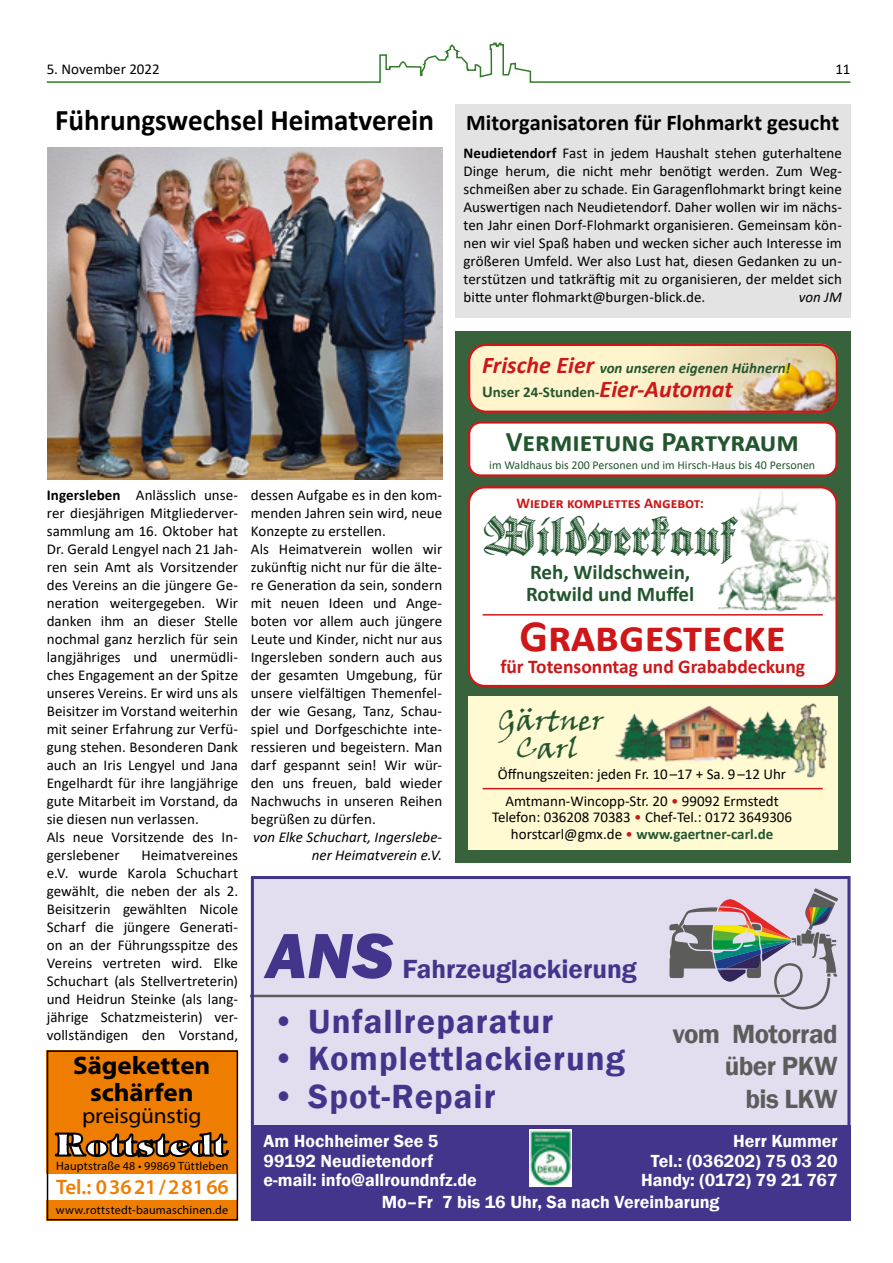
<style>
.page{position:relative;width:893px;height:1263px;background:#fff}
.page>*{position:absolute;margin:0;border:0;box-sizing:border-box;transform-origin:0 0}
.t1{font:italic 800 66px "Franklin Gothic";color:#43358b}
.t2{font:49.5px "Deutsche Zierschrift";color:#23562f}
.t3{font:700 45px "Calibri";color:#cd1719}
.t4{font:600 34.5px "Franklin Gothic";letter-spacing:.03em;color:#43358b}
.Headline_1{font:700 30px "Calibri";color:#000}
.t5{font:29.4px/28.2px "Viner Hand ITC";color:#23562f;text-align:center}
.t6{font:700 28.5px "Calibri";color:#23562f}
.t7{font:600 27px/32.4px "Franklin Gothic";letter-spacing:-.02em;color:#5c5c5b;text-align:right}
.t8{font:600 27px "Franklin Gothic";color:#43358b}
.t9{font:700 25.5px/27px "Myriad Pro";letter-spacing:-.005em;color:#000;text-align:center;scale:1.06 1}
.Headline_grüner_Kast{font:700 22.5px "Calibri";letter-spacing:-.005em;color:#000}
.t10{font:22.05px "Myriad Pro";letter-spacing:-.01em;color:#000;scale:1.06 1}
.t11{font:700 21px/22.5px "Calibri";color:#23562f}
.t12{font:600 21px "Myriad Pro";color:#ef7d00}
.t13{font:700 19.5px "Calibri";color:#cd1719}
.t14{font:600 18px/19.5px "Franklin Gothic";color:#fff}
.Fließtext{font:15px/18px "Calibri";color:#000;text-align:justify}
.t15{font:italic 700 15px/24px "Calibri";color:#23562f}
.Fließtext-2{font:italic 15px/18px "Calibri";color:#000;text-align:right}
.t16{font:700 15px "Calibri";color:#cd1719}
.t17{font:12px "Myriad Pro";letter-spacing:.015em;color:#000}
.t18{font:12px "Calibri";color:#23562f}
.s1{font-weight:700}
.s2{font-size:24px;color:#cd1719}
.s3{font-style:normal;font-size:16.5px}
.s4{font-style:normal}
.s5{color:#cd1719}
.s6{font-weight:700;color:#23562f}
</style>
<div class="page">
<img style="left:47px;top:147px;width:395px;height:332px">
<div style="left:455px;top:104px;width:395px;height:213px;background:#e3e3e3"></div>
<svg style="left:46px;top:42px;width:805px;height:41px"></svg>
<div style="left:251px;top:876px;width:599px;height:340px;background:#e2def0"></div>
<div style="left:251px;top:1125px;width:599px;height:95px;background:#43358b"></div>
<svg style="left:255px;top:888px;width:583px;height:121px"></svg>
<svg style="left:713px;top:899px;width:78px;height:83px"></svg>
<svg style="left:806px;top:907px;width:26px;height:18px"></svg>
<img style="left:529px;top:1130px;width:43px;height:56px">
<div style="left:251px;top:876px;width:599px;height:344px;border:3px solid #43358b"></div>
<div style="left:455px;top:331px;width:395px;height:531px;background:#38623c"></div>
<div style="left:468px;top:697px;width:370px;height:153px;background:#fffad2"></div>
<img style="left:615px;top:703px;width:213px;height:75px">
<hr style="left:483px;top:788px;width:340px;height:1px;background:#cd1719">
<img style="left:471px;top:344px;width:367px;height:66px">
<div style="left:468px;top:344px;width:370px;height:69px;border:2px solid #cd1719;border-radius:17px"></div>
<div style="left:469px;top:487px;width:368px;height:199px;background:#fff;border-radius:16px"></div>
<img style="left:681px;top:489px;width:154px;height:127px">
<div style="left:468px;top:486px;width:370px;height:201px;border:2px solid #cd1719;border-radius:16px"></div>
<hr style="left:483px;top:614px;width:340px;height:1px;background:#cd1719">
<div style="left:469px;top:422px;width:368px;height:53px;background:#fff;border-radius:12px"></div>
<div style="left:468px;top:421px;width:370px;height:56px;border:2px solid #cd1719;border-radius:12px"></div>
<div style="left:47px;top:1050px;width:191px;height:170px;background:#ef7d00"></div>
<div style="left:47px;top:1174px;width:191px;height:26px;background:#fff"></div>
<svg style="left:54px;top:1132px;width:175px;height:26px"></svg>
<div style="left:47px;top:1050px;width:191px;height:170px;border:2px solid #000"></div>
<p class="Fließtext" style="left:47px;top:60px;width:114px">5. November 2022</p>
<p class="Fließtext" style="left:835px;top:60px;width:17px">11</p>
<p class="Headline_1" style="left:55px;top:98px;width:380px">Führungswechsel Heimatverein</p>
<p class="Headline_grüner_Kast" style="left:466px;top:106px;width:374px">Mitorganisatoren für Flohmarkt gesucht</p>
<p class="Fließtext" style="left:463px;top:144px;width:380px"><span class="s1">Neudietendorf</span> Fast in jedem Haushalt stehen guterhaltene Dinge herum, die nicht mehr benötigt werden. Zum Weg&shy;schmeißen aber zu schade. Ein Garagenflohmarkt bringt keine Auswertigen nach Neudietendorf. Daher wollen wir im nächs&shy;ten Jahr einen Dorf-Flohmarkt organisieren. Gemeinsam kön&shy;nen wir viel Spaß haben und wecken sicher auch Interesse im größeren Umfeld. Wer also Lust hat, diesen Gedanken zu un&shy;terstützen und tatkräftig mit zu organisieren, der meldet sich bitte unter flohmarkt@burgen-blick.de.</p>
<p class="Fließtext-2" style="left:799px;top:287px;width:45px">von JM</p>
<p class="t15" style="left:482px;top:355px;width:310px"><span class="s2">Frische Eier</span> von unseren eigenen Hühnern!<br><span class="s3">U</span><span class="s4">nser 24-Stunden-</span><span class="s2">Eier-Automat</span></p>
<p class="Fließtext" style="left:47px;top:486px;width:193px"><span class="s1">Ingersleben</span> Anlässlich unse&shy;rer diesjährigen Mitgliederver&shy;sammlung am 16. Oktober hat Dr. Gerald Lengyel nach 21 Jah&shy;ren sein Amt als Vorsitzender des Vereins an die jüngere Ge&shy;neration weitergegeben. Wir danken ihm an dieser Stelle nochmal ganz herzlich für sein langjähriges und unermüdli&shy;ches Engagement an der Spitze unseres Vereins. Er wird uns als Beisitzer im Vorstand weiterhin mit seiner Erfahrung zur Verfü&shy;gung stehen. Besonderen Dank auch an Iris Lengyel und Jana Engelhardt für ihre langjährige gute Mitarbeit im Vorstand, da sie diesen nun verlassen.</p>
<p class="Fließtext" style="left:47px;top:828px;width:193px">Als neue Vorsitzende des In&shy;gerslebener</p>
<p class="Fließtext" style="left:47px;top:846px;width:193px;text-indent:95px">Heimatvereines e.V. wurde Karola Schuchart gewählt, die neben der als 2.<br>Beisitzerin gewählten Nicole Scharf die jüngere Generati&shy;on an der Führungsspitze des Vereins vertreten wird. Elke Schuchart (als Stellvertreterin) und Heidrun Steinke (als lang&shy;jährige Schatzmeisterin) ver&shy;vollständigen den Vorstand,</p>
<p class="t9" style="left:73px;top:1051px;width:131px">Sägeketten schärfen</p>
<p class="t10" style="left:82px;top:1102px;width:114px">preisgünstig</p>
<p class="t17" style="left:56px;top:1158px;width:174px">Hauptstraße 48 • 99869 Tüttleben</p>
<p class="t17" style="left:56px;top:1203px;width:174px">www.rottstedt-baumaschinen.de</p>
<p class="t12" style="left:56px;top:1173px;width:174px">Tel.: 0 36 21 / 2 81 66</p>
<p class="Fließtext" style="left:251px;top:486px;width:193px">dessen Aufgabe es in den kom&shy;menden Jahren sein wird, neue Konzepte zu erstellen.</p>
<p class="Fließtext" style="left:251px;top:540px;width:193px">Als Heimatverein wollen wir zukünftig nicht nur für die älte&shy;re Generation da sein, sondern mit neuen Ideen und Ange&shy;boten vor allem auch jüngere Leute und Kinder, nicht nur aus Ingersleben sondern auch aus der gesamten Umgebung, für unsere vielfältigen Themenfel&shy;der wie Gesang, Tanz, Schau&shy;spiel und Dorfgeschichte inte&shy;ressieren und begeistern. Man darf gespannt sein! Wir wür&shy;den uns freuen, bald wieder Nachwuchs in unseren Reihen begrüßen zu dürfen.</p>
<p class="Fließtext-2" style="left:253px;top:827px;width:191px">von Elke Schuchart, Ingerslebe&shy;ner Heimatverein e.V.</p>
<p class="t6" style="left:506px;top:421px;width:294px">Vermietung Partyraum</p>
<p class="t18" style="left:489px;top:456px;width:327px">im Waldhaus bis 200 Personen und im Hirsch-Haus bis 40 Personen</p>
<p class="t16" style="left:517px;top:493px;width:189px">Wieder komplettes Angebot:</p>
<p class="t2" style="left:484px;top:509px;width:255px">Wildverkauf</p>
<p class="t11" style="left:526px;top:560px;width:170px">Reh, Wildschwein,<br>Rotwild und Muffel</p>
<p class="t3" style="left:520px;top:604px;width:268px">Grabgestecke</p>
<p class="t13" style="left:500px;top:653px;width:306px">für Totensonntag und Grababdeckung</p>
<p class="t5" style="left:498px;top:705px;width:107px">Gärtner<br>Carl</p>
<p class="Fließtext" style="left:498px;top:760px;width:290px;line-height:27px;text-align:center">Öffnungszeiten: jeden Fr. 10 –17 + Sa. 9 –12 Uhr<br>Amtmann-Wincopp-Str. 20 <span class="s5">•</span> 99092 Ermstedt</p>
<p class="Fließtext" style="left:492px;top:809px;width:302px;line-height:16.5px;text-align:center">Telefon: 036208 70383 <span class="s5">•</span> Chef-Tel.: 0172 3649306 horstcarl@gmx.de <span class="s5">•</span> <span class="s6">www.gaertner-carl.de</span></p>
<p class="t1" style="left:266px;top:913px;width:129px">ANS</p>
<p class="t8" style="left:402px;top:952px;width:236px">Fahrzeuglackierung</p>
<p class="t4" style="left:272px;top:1000px;width:283px">• Unfallreparatur</p>
<p class="t4" style="left:272px;top:1037px;width:354px">• Komplettlackierung</p>
<p class="t4" style="left:272px;top:1075px;width:225px">• Spot-Repair</p>
<p class="t7" style="left:673px;top:1018px;width:167px">vom Motorrad über PKW<br>bis LKW</p>
<p class="t14" style="left:264px;top:1132px;width:215px">Am Hochheimer See 5<br>99192 Neudietendorf e-mail: info@allroundnfz.de</p>
<p class="t14" style="left:641px;top:1132px;width:198px;text-align:right">Herr Kummer<br>Tel.: (036202) 75 03 20<br>Handy: (0172) 79 21 767</p>
<p class="t14" style="left:382px;top:1192px;width:339px">Mo–Fr 7 bis 16 Uhr, Sa nach Vereinbarung</p>
</div>
